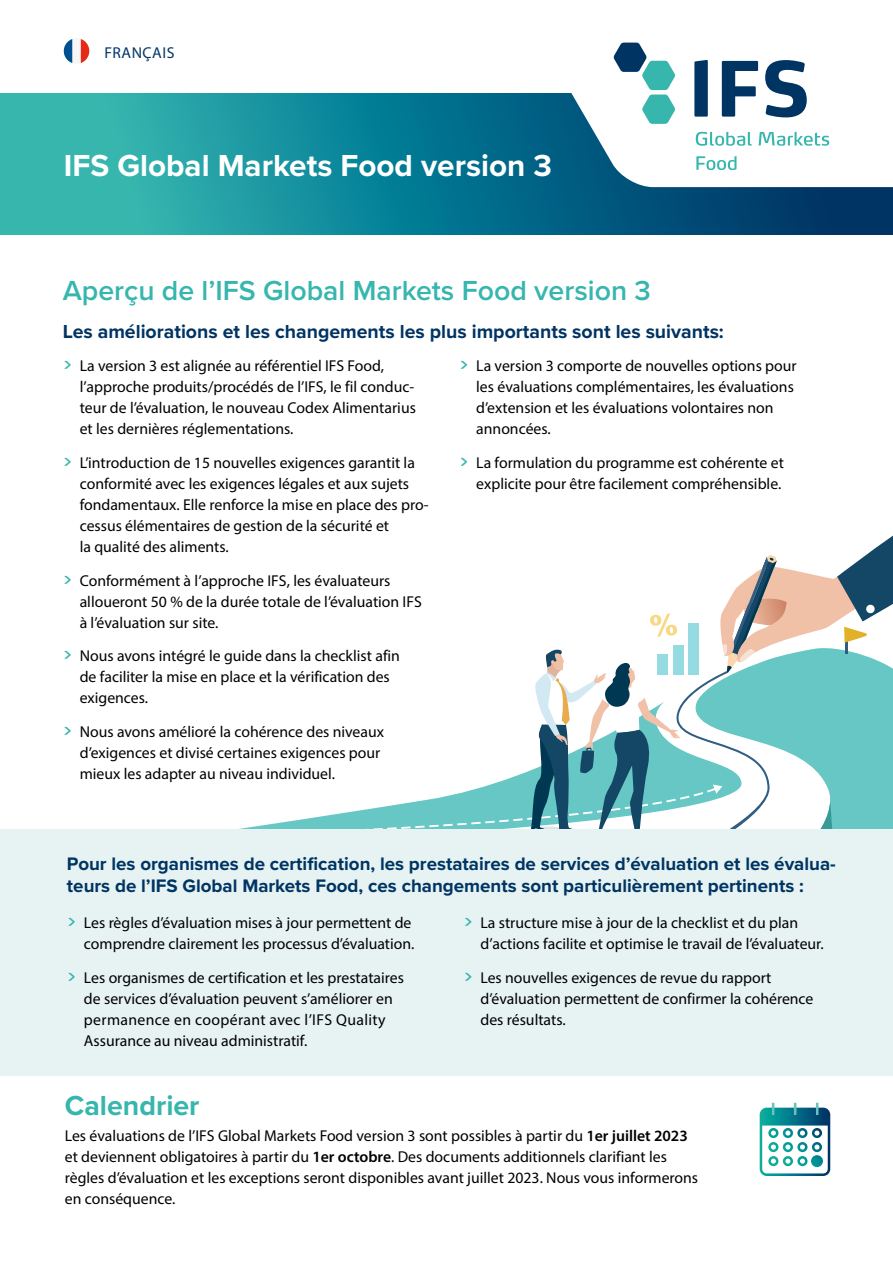
<style>
.page{position:relative;width:893px;height:1263px;background:#fff}
.page>*{position:absolute;margin:0;border:0;box-sizing:border-box;transform-origin:0 0}
.t1{font:700 31.5px "Proxima Nova";color:#fff}
.t2{font:600 28.5px "Proxima Nova";color:#37b6ae}
.t3{font:700 28.5px "Proxima Nova";color:#37b6ae}
.t4{font:700 19.5px "Proxima Nova";color:#003463}
.t5{font:700 18.75px/22.5px "Proxima Nova";color:#003463}
.t6{font:15.75px/21px "Myriad Pro";color:#000}
.t7{font:15.75px "Myriad Pro";letter-spacing:.03em;color:#003467}
.s1{font-family:"Neo Sans Medium TR";color:#37b6ae}
.s2{font-weight:600}
</style>
<div class="page">
<svg style="left:0;top:94px;width:893px;height:141px;background:#168697"></svg>
<svg style="left:531px;top:42px;width:362px;height:145px"></svg>
<svg style="left:694px;top:60px;width:113px;height:57px"></svg>
<svg style="left:614px;top:43px;width:61px;height:81px"></svg>
<svg style="left:696px;top:156px;width:40px;height:14px"></svg>
<svg style="left:696px;top:132px;width:133px;height:14px"></svg>
<svg style="left:63px;top:39px;width:27px;height:24px"></svg>
<svg style="left:239px;top:815px;width:92px;height:14px"></svg>
<svg style="left:331px;top:535px;width:562px;height:294px"></svg>
<div style="left:0;top:829px;width:893px;height:247px;background:#e6f3f2"></div>
<svg style="left:760px;top:1103px;width:70px;height:73px"></svg>
<p class="t7" style="left:104px;top:43px;width:72px">FRANÇAIS</p>
<h1 class="t1" style="left:64px;top:147px;width:490px">IFS Global Markets Food version 3</h1>
<h2 class="t2" style="left:63px;top:274px;width:590px">Aperçu de l’IFS Global Markets Food version 3</h2>
<p class="t4" style="left:63px;top:319px;width:663px">Les améliorations et les changements les plus importants sont les suivants:</p>
<p class="t6" style="left:80px;top:355px;width:338px;text-indent:-17px"><span class="s1">&gt;</span> La version 3 est alignée au référentiel IFS Food, l’approche produits/procédés de l’IFS, le fil conduc&shy;teur de l’évaluation, le nouveau Codex Alimentarius et les dernières réglementations.</p>
<p class="t6" style="left:80px;top:452px;width:350px;text-indent:-17px"><span class="s1">&gt;</span> L’introduction de 15 nouvelles exigences garantit la conformité avec les exigences légales et aux sujets fondamentaux. Elle renforce la mise en place des pro&shy;cessus élémentaires de gestion de la sécurité et<br>la qualité des aliments.</p>
<p class="t6" style="left:80px;top:570px;width:344px;text-indent:-17px"><span class="s1">&gt;</span> Conformément à l’approche IFS, les évaluateurs alloueront 50 % de la durée totale de l’évaluation IFS à l’évaluation sur site.</p>
<p class="t6" style="left:80px;top:645px;width:322px;text-indent:-17px"><span class="s1">&gt;</span> Nous avons intégré le guide dans la checklist afin de faciliter la mise en place et la vérification des exigences.</p>
<p class="t6" style="left:80px;top:721px;width:306px;text-indent:-17px"><span class="s1">&gt;</span> Nous avons amélioré la cohérence des niveaux d’exigences et divisé certaines exigences pour mieux les adapter au niveau individuel.</p>
<p class="t6" style="left:476px;top:355px;width:322px;text-indent:-17px"><span class="s1">&gt;</span> La version 3 comporte de nouvelles options pour les évaluations complémentaires, les évaluations d’extension et les évaluations volontaires non annoncées.</p>
<p class="t6" style="left:459px;top:452px;width:326px;text-align:right"><span class="s1">&gt;</span> La formulation du programme est cohérente et explicite pour être facilement compréhensible.</p>
<p class="t5" style="left:67px;top:853px;width:770px">Pour les organismes de certification, les prestataires de services d’évaluation et les évalua&shy;teurs de l’IFS Global Markets Food, ces changements sont particulièrement pertinents :</p>
<p class="t6" style="left:67px;top:912px;width:349px;text-align:right"><span class="s1">&gt;</span> Les règles d’évaluation mises à jour permettent de comprendre clairement les processus d’évaluation.</p>
<p class="t6" style="left:84px;top:967px;width:321px;text-indent:-17px"><span class="s1">&gt;</span> Les organismes de certification et les prestataires de services d’évaluation peuvent s’améliorer en permanence en coopérant avec l’IFS Quality Assurance au niveau administratif.</p>
<p class="t6" style="left:480px;top:912px;width:345px;text-indent:-17px"><span class="s1">&gt;</span> La structure mise à jour de la checklist et du plan d’actions facilite et optimise le travail de l’évaluateur.</p>
<p class="t6" style="left:480px;top:967px;width:334px;text-indent:-17px"><span class="s1">&gt;</span> Les nouvelles exigences de revue du rapport d’évaluation permettent de confirmer la cohérence des résultats.</p>
<h2 class="t3" style="left:65px;top:1089px;width:136px">Calendrier</h2>
<p class="t6" style="left:65px;top:1124px;width:635px">Les évaluations de l’IFS Global Markets Food version 3 sont possibles à partir du <span class="s2">1er juillet 2023 </span>et deviennent obligatoires à partir du <span class="s2">1er octobre</span>. Des documents additionnels clarifiant les règles d’évaluation et les exceptions seront disponibles avant juillet 2023. Nous vous informerons en conséquence.</p>
</div>
